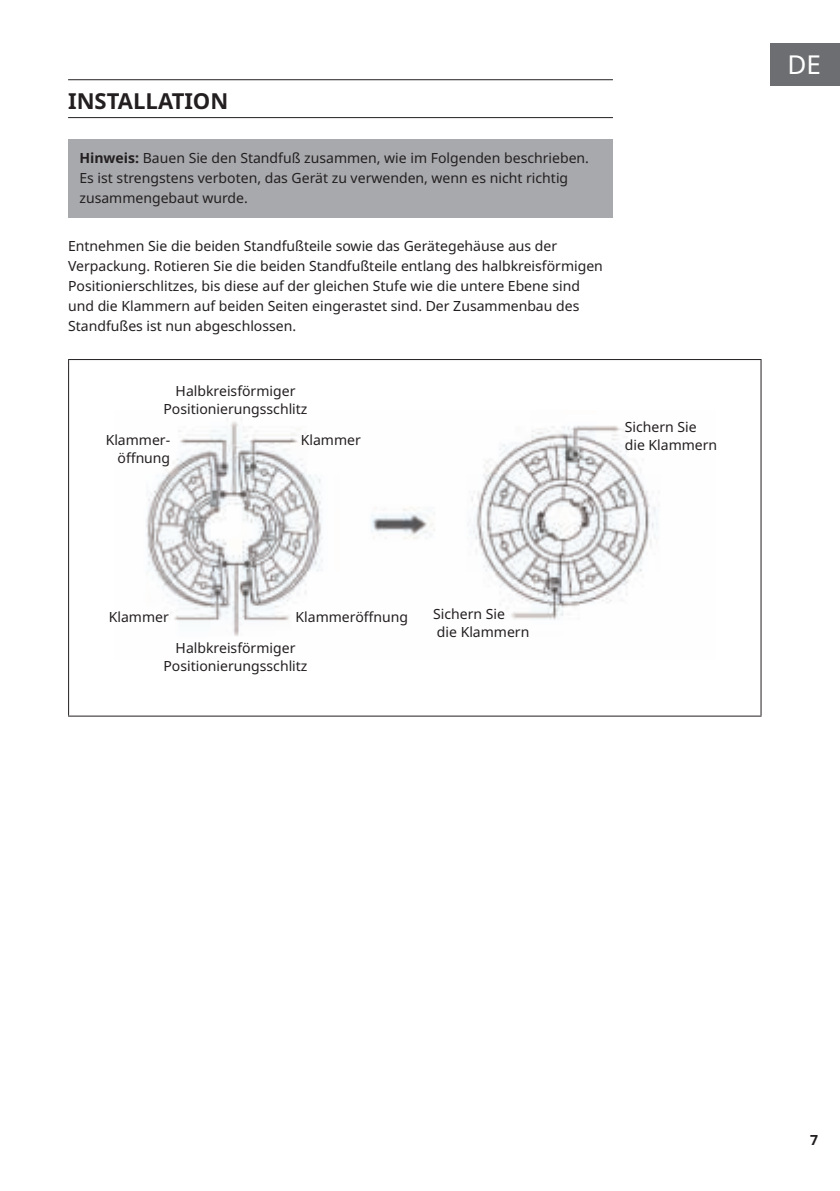
<style>
.page{position:relative;width:840px;height:1191px;background:#fff}
.page>*{position:absolute;margin:0;border:0;box-sizing:border-box;transform-origin:0 0}
.t1{font:26px "Noto Sans";color:#fff}
.t2{font:700 22px "Noto Sans";color:#231f20}
.t3{font:14px/20px "Noto Sans";color:#231f20}
.t4{font:700 14px "Noto Sans";color:#231f20}
.s1{font-weight:700}
</style>
<div class="page">
<div style="left:770px;top:43px;width:69px;height:42px;background:#6d6e71"></div>
<hr style="left:68px;top:79px;width:544px;height:1px;background:#231f20">
<hr style="left:68px;top:117px;width:544px;height:1px;background:#231f20">
<div style="left:68px;top:139px;width:544px;height:79px;background:#a8a9ad"></div>
<hr style="left:68px;top:359px;width:693px;height:1px;background:#231f20">
<hr style="left:68px;top:360px;width:1px;height:355px;background:#231f20">
<hr style="left:760px;top:360px;width:1px;height:355px;background:#231f20">
<hr style="left:68px;top:715px;width:693px;height:1px;background:#231f20">
<img style="left:146px;top:419px;width:512px;height:217px">
<h2 class="t2" style="left:68px;top:92px;width:162px">INSTALLATION</h2>
<p class="t3" style="left:79px;top:148px;width:511px"><span class="s1">Hinweis:</span> Bauen Sie den Standfuß zusammen, wie im Folgenden beschrieben.<br>Es ist strengstens verboten, das Gerät zu verwenden, wenn es nicht richtig zusammengebaut wurde.</p>
<p class="t3" style="left:68px;top:237px;width:536px">Entnehmen Sie die beiden Standfußteile sowie das Gerätegehäuse aus der Verpackung. Rotieren Sie die beiden Standfußteile entlang des halbkreisförmigen Positionierschlitzes, bis diese auf der gleichen Stufe wie die untere Ebene sind und die Klammern auf beiden Seiten eingerastet sind. Der Zusammenbau des Standfußes ist nun abgeschlossen.</p>
<p class="t3" style="left:163px;top:382px;width:145px;line-height:18px;text-align:center">Halbkreisförmiger<br>Positionierungsschlitz</p>
<p class="t3" style="left:106px;top:431px;width:66px;line-height:18px;text-align:right">Klammer&shy;öffnung</p>
<p class="t3" style="left:300px;top:430px;width:61px">Klammer</p>
<p class="t3" style="left:624px;top:418px;width:94px;line-height:18px">Sichern Sie die Klammern</p>
<p class="t3" style="left:109px;top:607px;width:61px">Klammer</p>
<p class="t3" style="left:295px;top:607px;width:114px">Klammer öffnung</p>
<p class="t3" style="left:163px;top:640px;width:145px;line-height:18px;text-align:center">Halbkreisförmiger<br>Positionierungsschlitz</p>
<p class="t3" style="left:433px;top:605px;width:98px;line-height:18px">Sichern Sie<br>die Klammern</p>
<h1 class="t1" style="left:787px;top:49px;width:35px">DE</h1>
<p class="t4" style="left:809px;top:1134px;width:10px">7</p>
</div>
